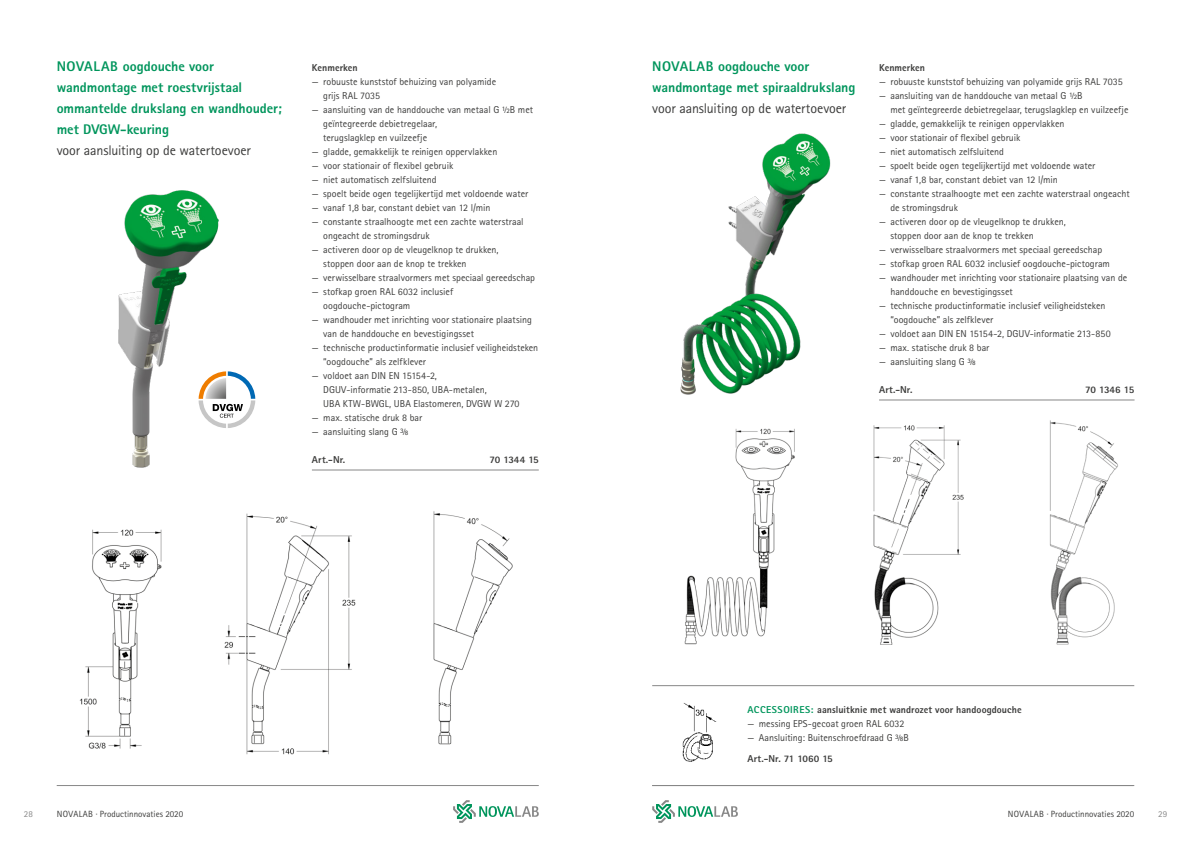
<style>
.page{position:relative;width:1191px;height:842px;background:#fff}
.page>*{position:absolute;margin:0;border:0;box-sizing:border-box;transform-origin:0 0}
.t1{font:800 14px/21px "Rotis Sans Serif Std";letter-spacing:-.005em;color:#00955c}
.t2{font:14px "Rotis Sans Serif Std";letter-spacing:-.01em;color:#3c3c3b}
.t3{font:10px/14px "Rotis Sans Serif Std";color:#3c3c3b}
.t4{font:800 10px "Rotis Sans Serif Std";letter-spacing:.005em;color:#3c3c3b}
.t5{font:9px "Rotis Sans Serif Std";color:#3c3c3b}
.t6{font:9px "Rotis Sans Serif Std";color:#878787}
.s1{color:#00955c}
</style>
<div class="page">
<svg style="left:453px;top:800px;width:86px;height:23px"></svg>
<svg style="left:652px;top:800px;width:86px;height:23px"></svg>
<hr style="left:652px;top:785px;width:482px;height:1px;background:#878787">
<hr style="left:57px;top:785px;width:482px;height:1px;background:#878787">
<hr style="left:312px;top:470px;width:227px;height:1px;background:#878787">
<hr style="left:879px;top:400px;width:255px;height:1px;background:#878787">
<img style="left:118px;top:190px;width:138px;height:278px">
<svg style="left:199px;top:371px;width:56px;height:57px"></svg>
<img style="left:224px;top:513px;width:132px;height:242px">
<img style="left:433px;top:511px;width:80px;height:234px">
<img style="left:79px;top:529px;width:83px;height:220px">
<img style="left:1049px;top:420px;width:69px;height:225px">
<img style="left:684px;top:428px;width:111px;height:217px">
<img style="left:873px;top:425px;width:91px;height:220px">
<img style="left:682px;top:703px;width:35px;height:59px">
<hr style="left:652px;top:685px;width:482px;height:1px;background:#878787">
<img style="left:680px;top:133px;width:151px;height:262px">
<h1 class="t1" style="left:57px;top:55px;width:227px">NOVALAB oogdouche voor wandmontage met roestvrijstaal ommantelde drukslang en wandhouder; met DVGW-keuring</h1>
<h1 class="t2" style="left:57px;top:142px;width:196px">voor aansluiting op de watertoevoer</h1>
<p class="t4" style="left:312px;top:61px;width:47px">Kenmerken</p>
<p class="t3" style="left:323px;top:74px;width:174px;text-indent:-11px">— robuuste kunststof behuizing van polyamide grijs RAL 7035</p>
<p class="t3" style="left:323px;top:102px;width:211px;text-indent:-11px">— aansluiting van de handdouche van metaal G ½B met geïntegreerde debietregelaar,<br>terugslagklep en vuilzeefje</p>
<p class="t3" style="left:312px;top:144px;width:187px">— gladde, gemakkelijk te reinigen oppervlakken</p>
<p class="t3" style="left:312px;top:158px;width:143px">— voor stationair of flexibel gebruik</p>
<p class="t3" style="left:312px;top:172px;width:126px">— niet automatisch zelfsluitend</p>
<p class="t3" style="left:312px;top:186px;width:218px">— spoelt beide ogen tegelijkertijd met voldoende water</p>
<p class="t3" style="left:312px;top:200px;width:180px">— vanaf 1,8 bar, constant debiet van 12 l/min</p>
<p class="t3" style="left:323px;top:214px;width:202px;text-indent:-11px">— constante straalhoogte met een zachte waterstraal ongeacht de stromingsdruk</p>
<p class="t3" style="left:323px;top:242px;width:177px;text-indent:-11px">— activeren door op de vleugelknop te drukken, stoppen door aan de knop te trekken</p>
<p class="t3" style="left:312px;top:270px;width:225px">— verwisselbare straalvormers met speciaal gereedschap</p>
<p class="t3" style="left:323px;top:284px;width:131px;text-indent:-11px">— stofkap groen RAL 6032 inclusief oogdouche-pictogram</p>
<p class="t3" style="left:323px;top:312px;width:210px;text-indent:-11px">— wandhouder met inrichting voor stationaire plaatsing van de handdouche en bevestigingsset</p>
<p class="t3" style="left:323px;top:340px;width:216px;text-indent:-11px">— technische productinformatie inclusief veiligheidsteken “oogdouche” als zelfklever</p>
<p class="t3" style="left:323px;top:368px;width:198px;text-indent:-11px">— voldoet aan DIN EN 15154-2,<br>DGUV-informatie 213-850, UBA-metalen,<br>UBA KTW-BWGL, UBA Elastomeren, DVGW W 270</p>
<p class="t3" style="left:312px;top:410px;width:112px">— max. statische druk 8 bar</p>
<p class="t3" style="left:312px;top:424px;width:98px">— aansluiting slang G 3/8</p>
<p class="t4" style="left:312px;top:453px;width:35px">Art.-Nr.</p>
<p class="t4" style="left:489px;top:453px;width:51px">70 1344 15</p>
<h1 class="t1" style="left:652px;top:55px;width:205px">NOVALAB oogdouche voor wandmontage met spiraaldrukslang</h1>
<h1 class="t2" style="left:652px;top:100px;width:196px">voor aansluiting op de watertoevoer</h1>
<p class="t4" style="left:879px;top:61px;width:47px">Kenmerken</p>
<p class="t3" style="left:879px;top:74px;width:245px">— robuuste kunststof behuizing van polyamide grijs RAL 7035</p>
<p class="t3" style="left:890px;top:88px;width:239px;text-indent:-11px">— aansluiting van de handdouche van metaal G ½B<br>met geïntegreerde debietregelaar, terugslagklep en vuilzeefje</p>
<p class="t3" style="left:879px;top:116px;width:187px">— gladde, gemakkelijk te reinigen oppervlakken</p>
<p class="t3" style="left:879px;top:130px;width:143px">— voor stationair of flexibel gebruik</p>
<p class="t3" style="left:879px;top:144px;width:126px">— niet automatisch zelfsluitend</p>
<p class="t3" style="left:879px;top:158px;width:218px">— spoelt beide ogen tegelijkertijd met voldoende water</p>
<p class="t3" style="left:879px;top:172px;width:180px">— vanaf 1,8 bar, constant debiet van 12 l/min</p>
<p class="t3" style="left:890px;top:186px;width:241px;text-indent:-11px">— constante straalhoogte met een zachte waterstraal ongeacht de stromingsdruk</p>
<p class="t3" style="left:890px;top:214px;width:177px;text-indent:-11px">— activeren door op de vleugelknop te drukken, stoppen door aan de knop te trekken</p>
<p class="t3" style="left:879px;top:242px;width:225px">— verwisselbare straalvormers met speciaal gereedschap</p>
<p class="t3" style="left:879px;top:256px;width:232px">— stofkap groen RAL 6032 inclusief oogdouche-pictogram</p>
<p class="t3" style="left:890px;top:270px;width:238px;text-indent:-11px">— wandhouder met inrichting voor stationaire plaatsing van de handdouche en bevestigingsset</p>
<p class="t3" style="left:890px;top:298px;width:216px;text-indent:-11px">— technische productinformatie inclusief veiligheidsteken “oogdouche” als zelfklever</p>
<p class="t3" style="left:879px;top:326px;width:233px">— voldoet aan DIN EN 15154-2, DGUV-informatie 213-850</p>
<p class="t3" style="left:879px;top:340px;width:112px">— max. statische druk 8 bar</p>
<p class="t3" style="left:879px;top:354px;width:98px">— aansluiting slang G 3/8</p>
<p class="t4" style="left:879px;top:383px;width:35px">Art.-Nr.</p>
<p class="t4" style="left:1085px;top:383px;width:50px">70 1346 15</p>
<p class="t4" style="left:747px;top:703px;width:276px"><span class="s1">ACCESSOIRES:</span> aansluitknie met wandrozet voor handoogdouche</p>
<p class="t3" style="left:747px;top:717px;width:158px">— messing EPS-gecoat groen RAL 6032</p>
<p class="t3" style="left:747px;top:731px;width:163px">— Aansluiting: Buitenschroefdraad G 3/8B</p>
<p class="t4" style="left:747px;top:752px;width:87px">Art.-Nr. 71 1060 15</p>
<p class="t6" style="left:24px;top:808px;width:10px">28</p>
<p class="t5" style="left:57px;top:808px;width:128px">NOVALAB · Productinnovaties 2020</p>
<p class="t5" style="left:1007px;top:808px;width:128px">NOVALAB · Productinnovaties 2020</p>
<p class="t6" style="left:1158px;top:808px;width:11px">29</p>
</div>
